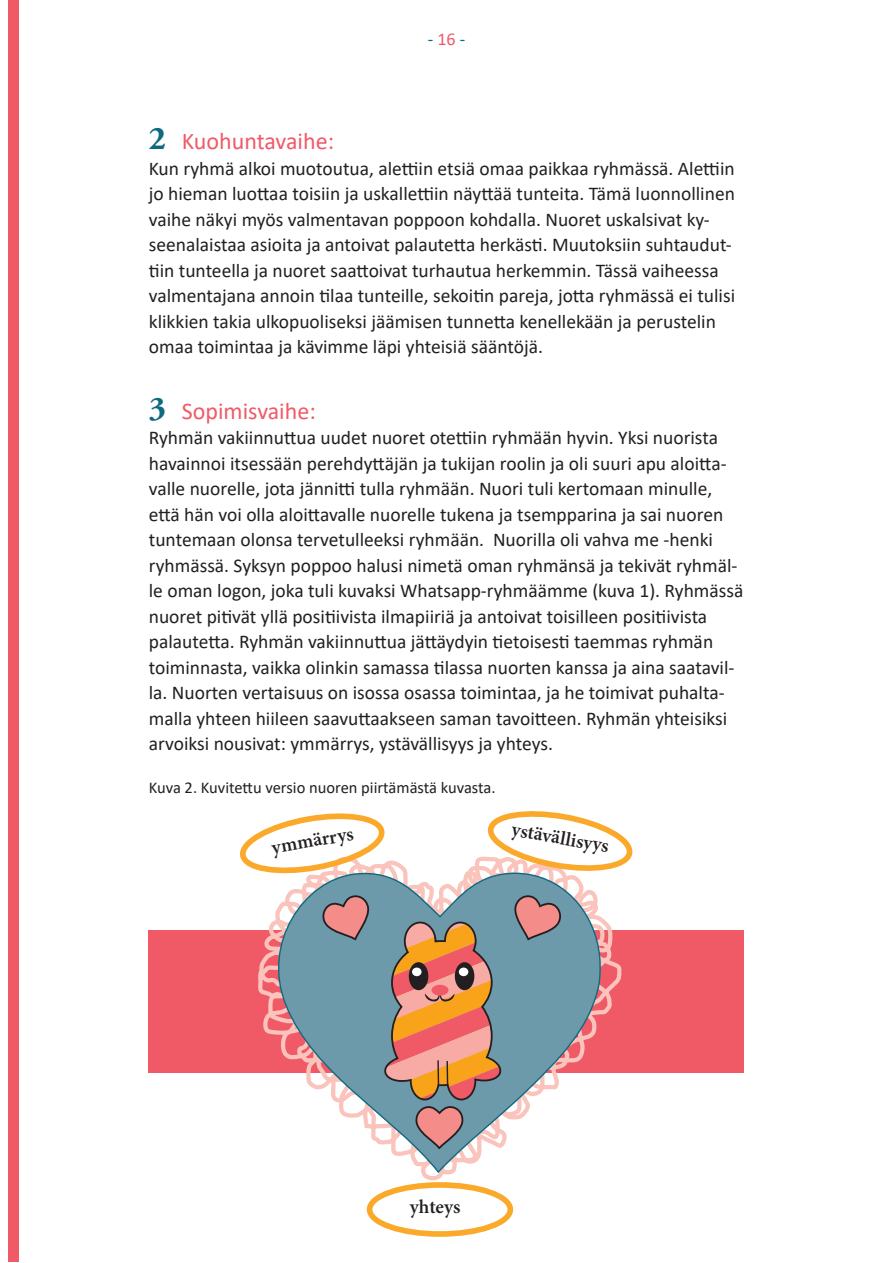
<style>
.page{position:relative;width:893px;height:1263px;background:#fff}
.page>*{position:absolute;margin:0;border:0;box-sizing:border-box;transform-origin:0 0}
.t1{font:24px "Calibri";color:#f05a67}
.t2{font:19.5px/25.5px "Calibri";color:#231f20}
.t3{font:600 19.5px "Minion Pro";letter-spacing:-.005em;color:#231f20}
.t4{font:18px "Calibri";color:#0d6b7f}
.t5{font:16.5px "Calibri";color:#231f20}
.s1{color:#f05a67}
.s2{font-family:"Adobe Garamond Pro";font-weight:700;font-size:33px;color:#0d6b7f}
</style>
<div class="page">
<div style="left:8px;top:1px;width:11px;height:1261px;background:#f05a67"></div>
<div style="left:149px;top:931px;width:595px;height:142px;background:#f05a67"></div>
<svg style="left:241px;top:811px;width:397px;height:426px"></svg>
<div style="left:431px;top:985px;width:17px;height:10px;background:#f05a67;border-radius:50%"></div>
<div style="left:409px;top:962px;width:19px;height:28px;background:#231f20;border-radius:50%"></div>
<div style="left:412px;top:967px;width:10px;height:9px;background:#fff;border-radius:50%"></div>
<div style="left:455px;top:962px;width:19px;height:28px;background:#231f20;border-radius:50%"></div>
<div style="left:459px;top:967px;width:9px;height:9px;background:#fff;border-radius:50%"></div>
<hr style="left:437px;top:1060px;width:2px;height:24px;background:#231f20">
<hr style="left:446px;top:1061px;width:2px;height:24px;background:#231f20">
<p class="t4" style="left:428px;top:27px;width:39px">- <span class="s1">16</span> -</p>
<p class="t1" style="left:149px;top:125px;width:187px"><span class="s2">2</span> Kuohuntavaihe:</p>
<p class="t2" style="left:149px;top:155px;width:588px">Kun ryhmä alkoi muotoutua, alettiin etsiä omaa paikkaa ryhmässä. Alettiin jo hieman luottaa toisiin ja uskallettiin näyttää tunteita. Tämä luonnollinen vaihe näkyi myös valmentavan poppoon kohdalla. Nuoret uskalsivat ky&shy;seenalaistaa asioita ja antoivat palautetta herkästi. Muutoksiin suhtaudut&shy;tiin tunteella ja nuoret saattoivat turhautua herkemmin. Tässä vaiheessa valmentajana annoin tilaa tunteille, sekoitin pareja, jotta ryhmässä ei tulisi klikkien takia ulkopuoliseksi jäämisen tunnetta kenellekään ja perustelin omaa toimintaa ja kävimme läpi yhteisiä sääntöjä.</p>
<p class="t1" style="left:149px;top:394px;width:168px"><span class="s2">3</span> Sopimisvaihe:</p>
<p class="t2" style="left:149px;top:424px;width:596px">Ryhmän vakiinnuttua uudet nuoret otettiin ryhmään hyvin. Yksi nuorista havainnoi itsessään perehdyttäjän ja tukijan roolin ja oli suuri apu aloitta&shy;valle nuorelle, jota jännitti tulla ryhmään. Nuori tuli kertomaan minulle, että hän voi olla aloittavalle nuorelle tukena ja tsempparina ja sai nuoren tuntemaan olonsa tervetulleeksi ryhmään. Nuorilla oli vahva me -henki ryhmässä. Syksyn poppoo halusi nimetä oman ryhmänsä ja tekivät ryhmäl&shy;le oman logon, joka tuli kuvaksi Whatsapp-ryhmäämme (kuva 1). Ryhmässä nuoret pitivät yllä positiivista ilmapiiriä ja antoivat toisilleen positiivista palautetta. Ryhmän vakiinnuttua jättäydyin tietoisesti taemmas ryhmän toiminnasta, vaikka olinkin samassa tilassa nuorten kanssa ja aina saatavil&shy;la. Nuorten vertaisuus on isossa osassa toimintaa, ja he toimivat puhalta&shy;malla yhteen hiileen saavuttaakseen saman tavoitteen. Ryhmän yhteisiksi arvoiksi nousivat: ymmärrys, ystävällisyys ja yhteys.</p>
<p class="t5" style="left:149px;top:776px;width:348px">Kuva 2. Kuvitettu versio nuoren piirtämästä kuvasta.</p>
<p class="t3" style="left:514px;top:816px;width:100px;rotate:10deg">ystävällisyys</p>
<p class="t3" style="left:270px;top:834px;width:84px;rotate:-10deg">ymmärrys</p>
<p class="t3" style="left:410px;top:1193px;width:52px">yhteys</p>
</div>
